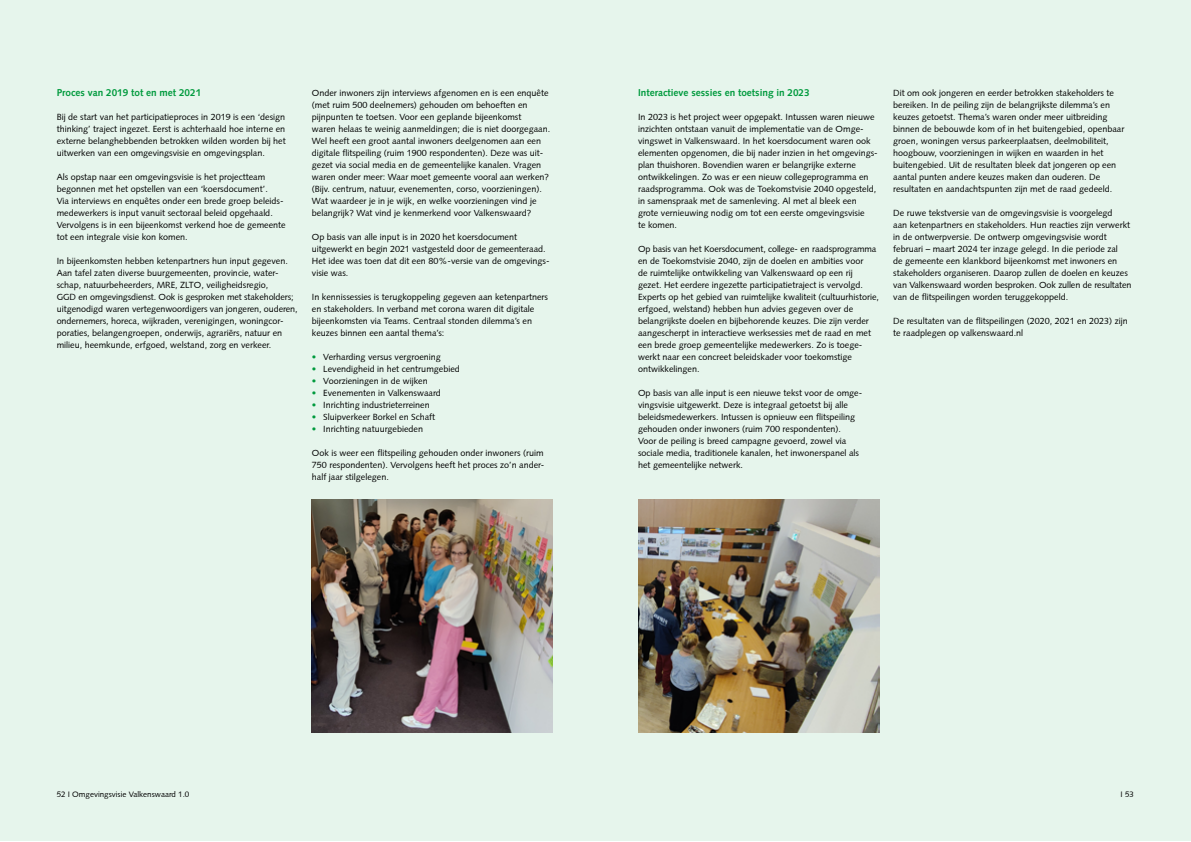
<style>
.page{position:relative;width:1191px;height:842px;background:#fff}
.page>*{position:absolute;margin:0;border:0;box-sizing:border-box;transform-origin:0 0}
.t1{font:700 10px "Syntax";color:#009a3d}
.Bullits{font:9px/12px "Syntax";color:#000}
.t2{font:8px "Syntax";color:#000}
.s1{color:#009a3d}
</style>
<div class="page">
<div style="left:0;top:0;width:1191px;height:840px;background:#e6f5ec"></div>
<img style="left:638px;top:500px;width:241px;height:232px">
<img style="left:312px;top:500px;width:241px;height:232px">
<h6 class="t1" style="left:57px;top:87px;width:146px">Proces van 2019 tot en met 2021</h6>
<p class="Bullits" style="left:57px;top:111px;width:230px;text-align:justify">Bij de start van het participatieproces in 2019 is een ‘design thinking’ traject ingezet. Eerst is achterhaald hoe interne en externe belanghebbenden betrokken wilden worden bij het uitwerken van een omgevingsvisie en omgevingsplan.</p>
<p class="Bullits" style="left:57px;top:171px;width:230px">Als opstap naar een omgevingsvisie is het projectteam begonnen met het opstellen van een ‘koersdocument’.<br>Via interviews en enquêtes onder een brede groep beleids&shy;medewerkers is input vanuit sectoraal beleid opgehaald.<br>Vervolgens is in een bijeenkomst verkend hoe de gemeente tot een integrale visie kon komen.</p>
<p class="Bullits" style="left:57px;top:255px;width:242px">In bijeenkomsten hebben ketenpartners hun input gegeven.<br>Aan tafel zaten diverse buurgemeenten, provincie, water&shy;schap, natuurbeheerders, MRE, ZLTO, veiligheidsregio,<br>GGD en omgevingsdienst. Ook is gesproken met stakeholders; uitgenodigd waren vertegenwoordigers van jongeren, ouderen, ondernemers, horeca, wijkraden, verenigingen, woningcor&shy;poraties, belangengroepen, onderwijs, agrariërs, natuur en milieu, heemkunde, erfgoed, welstand, zorg en verkeer.</p>
<p class="Bullits" style="left:312px;top:87px;width:238px">Onder inwoners zijn interviews afgenomen en is een enquête (met ruim 500 deelnemers) gehouden om behoeften en pijnpunten te toetsen. Voor een geplande bijeenkomst</p>
<p class="Bullits" style="left:312px;top:123px;width:240px">waren helaas te weinig aanmeldingen; die is niet doorgegaan.</p>
<p class="Bullits" style="left:312px;top:135px;width:233px">Wel heeft een groot aantal inwoners deelgenomen aan een digitale flitspeiling (ruim 1900 respondenten). Deze was uit-</p>
<p class="Bullits" style="left:312px;top:159px;width:239px">gezet via social media en de gemeentelijke kanalen. Vragen waren onder meer: Waar moet gemeente vooral aan werken? (Bijv. centrum, natuur, evenementen, corso, voorzieningen).<br>Wat waardeer je in je wijk, en welke voorzieningen vind je belangrijk? Wat vind je kenmerkend voor Valkenswaard?</p>
<p class="Bullits" style="left:312px;top:231px;width:239px">Op basis van alle input is in 2020 het koersdocument uitgewerkt en begin 2021 vastgesteld door de gemeenteraad.<br>Het idee was toen dat dit een 80%-versie van de omgevings&shy;visie was.</p>
<p class="Bullits" style="left:312px;top:291px;width:238px">In kennissessies is terugkoppeling gegeven aan ketenpartners en stakeholders. In verband met corona waren dit digitale bijeenkomsten via Teams. Centraal stonden dilemma’s en keuzes binnen een aantal thema’s:</p>
<p class="Bullits" style="left:312px;top:351px;width:130px"><span class="s1">•</span> Verharding versus vergroening</p>
<p class="Bullits" style="left:312px;top:363px;width:149px"><span class="s1">•</span> Levendigheid in het centrumgebied</p>
<p class="Bullits" style="left:312px;top:375px;width:117px"><span class="s1">•</span> Voorzieningen in de wijken</p>
<p class="Bullits" style="left:312px;top:387px;width:131px"><span class="s1">•</span> Evenementen in Valkenswaard</p>
<p class="Bullits" style="left:312px;top:399px;width:119px"><span class="s1">•</span> Inrichting industrieterreinen</p>
<p class="Bullits" style="left:312px;top:411px;width:125px"><span class="s1">•</span> Sluipverkeer Borkel en Schaft</p>
<p class="Bullits" style="left:312px;top:423px;width:113px"><span class="s1">•</span> Inrichting natuurgebieden</p>
<p class="Bullits" style="left:312px;top:447px;width:234px;text-align:justify">Ook is weer een flitspeiling gehouden onder inwoners (ruim 750 respondenten). Vervolgens heeft het proces zo’n ander&shy;half jaar stilgelegen.</p>
<h6 class="t1" style="left:638px;top:87px;width:173px">Interactieve sessies en toetsing in 2023</h6>
<p class="Bullits" style="left:638px;top:111px;width:241px">In 2023 is het project weer opgepakt. Intussen waren nieuwe inzichten ontstaan vanuit de implementatie van de Omge&shy;vingswet in Valkenswaard. In het koersdocument waren ook elementen opgenomen, die bij nader inzien in het omgevings&shy;plan thuishoren. Bovendien waren er belangrijke externe ontwikkelingen. Zo was er een nieuw collegeprogramma en raadsprogramma. Ook was de Toekomstvisie 2040 opgesteld, in samenspraak met de samenleving. Al met al bleek een grote vernieuwing nodig om tot een eerste omgevingsvisie</p>
<p class="Bullits" style="left:638px;top:219px;width:41px">te komen.</p>
<p class="Bullits" style="left:638px;top:243px;width:240px">Op basis van het Koersdocument, college- en raadsprogramma en de Toekomstvisie 2040, zijn de doelen en ambities voor</p>
<p class="Bullits" style="left:638px;top:267px;width:216px">de ruimtelijke ontwikkeling van Valkenswaard op een rij</p>
<p class="Bullits" style="left:638px;top:279px;width:242px">gezet. Het eerdere ingezette participatietraject is vervolgd.<br>Experts op het gebied van ruimtelijke kwaliteit (cultuurhistorie, erfgoed, welstand) hebben hun advies gegeven over de belangrijkste doelen en bijbehorende keuzes. Die zijn verder aangescherpt in interactieve werksessies met de raad en met een brede groep gemeentelijke medewerkers. Zo is toege&shy;werkt naar een concreet beleidskader voor toekomstige ontwikkelingen.</p>
<p class="Bullits" style="left:638px;top:387px;width:226px">Op basis van alle input is een nieuwe tekst voor de omge&shy;vingsvisie uitgewerkt. Deze is integraal getoetst bij alle beleidsmedewerkers. Intussen is opnieuw een flitspeiling gehouden onder inwoners (ruim 700 respondenten).</p>
<p class="Bullits" style="left:638px;top:435px;width:210px">Voor de peiling is breed campagne gevoerd, zowel via</p>
<p class="Bullits" style="left:638px;top:447px;width:223px">sociale media, traditionele kanalen, het inwonerspanel als</p>
<p class="Bullits" style="left:638px;top:459px;width:107px">het gemeentelijke netwerk.</p>
<p class="Bullits" style="left:893px;top:87px;width:233px">Dit om ook jongeren en eerder betrokken stakeholders te bereiken. In de peiling zijn de belangrijkste dilemma’s en keuzes getoetst. Thema’s waren onder meer uitbreiding binnen de bebouwde kom of in het buitengebied, openbaar groen, woningen versus parkeerplaatsen, deelmobiliteit, hoogbouw, voorzieningen in wijken en waarden in het buitengebied. Uit de resultaten bleek dat jongeren op een aantal punten andere keuzes maken dan ouderen. De resultaten en aandachtspunten zijn met de raad gedeeld.</p>
<p class="Bullits" style="left:893px;top:207px;width:221px">De ruwe tekstversie van de omgevingsvisie is voorgelegd</p>
<p class="Bullits" style="left:893px;top:219px;width:238px">aan ketenpartners en stakeholders. Hun reacties zijn verwerkt in de ontwerpversie. De ontwerp omgevingsvisie wordt februari – maart 2024 ter inzage gelegd. In die periode zal</p>
<p class="Bullits" style="left:893px;top:255px;width:225px">de gemeente een klankbord bijeenkomst met inwoners en</p>
<p class="Bullits" style="left:893px;top:267px;width:240px">stakeholders organiseren. Daarop zullen de doelen en keuzes van Valkenswaard worden besproken. Ook zullen de resultaten van de flitspeilingen worden teruggekoppeld.</p>
<p class="Bullits" style="left:893px;top:315px;width:236px">De resultaten van de flitspeilingen (2020, 2021 en 2023) zijn te raadplegen op valkenswaard.nl</p>
<p class="t2" style="left:57px;top:789px;width:134px">52 I Omgevingsvisie Valkenswaard 1.0</p>
<p class="t2" style="left:1120px;top:789px;width:15px">I 53</p>
</div>
